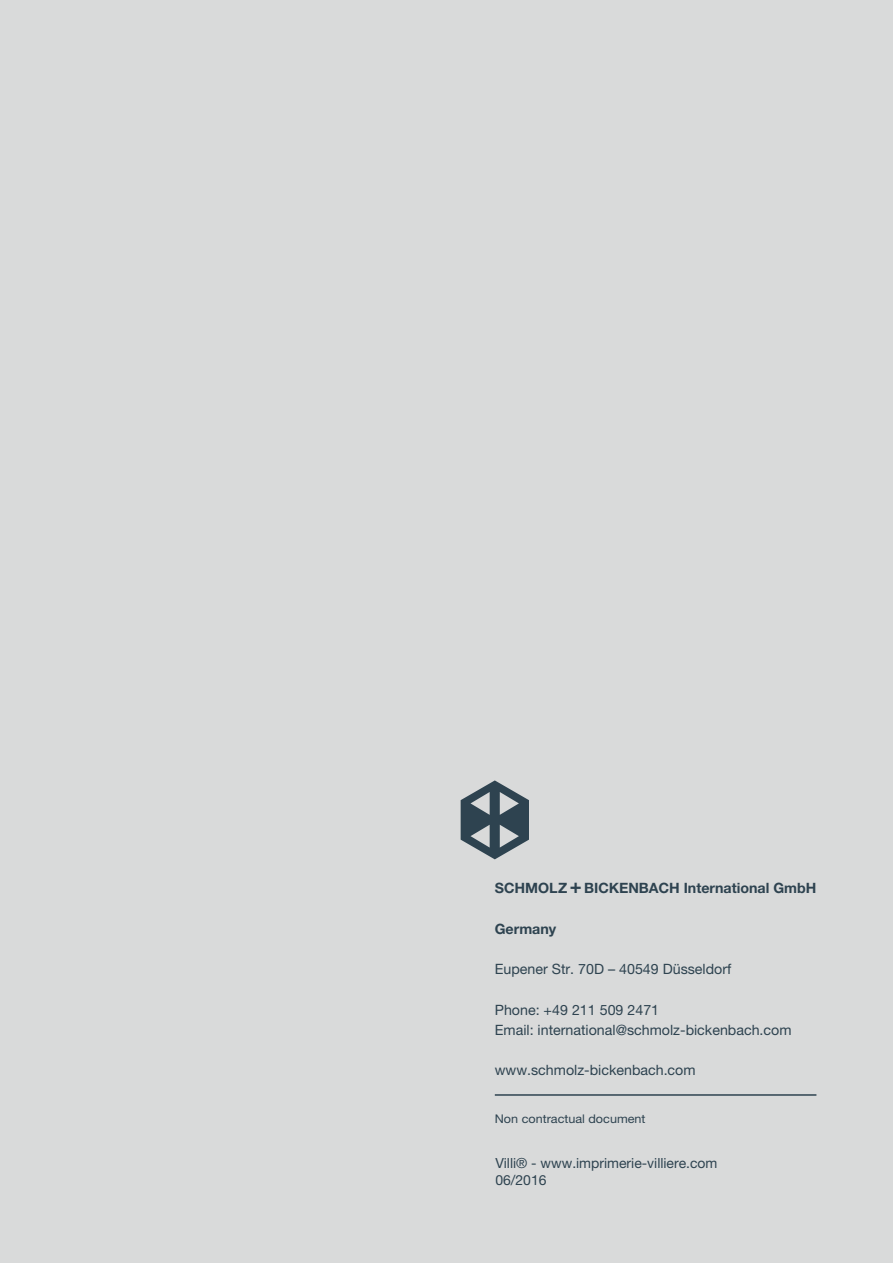
<style>
.page{position:relative;width:893px;height:1263px;background:#d9dada}
.page>*{position:absolute;margin:0;border:0;box-sizing:border-box;transform-origin:0 0}
.t1{font:14.25px/20.2px "Helvetica Neue LT Pro";color:#2e4350}
.t2{font:700 14.25px "Helvetica Neue LT Pro";color:#2e4350}
.t3{font:13.95px/16.8px "Helvetica Neue LT Pro";color:#2e4350}
.t4{font:12px "Helvetica Neue LT Pro";color:#2e4350;scale:1.05 1}
.s1{font-family:"Schmolz Bickenbach"}
</style>
<div class="page">
<hr style="left:495px;top:1094px;width:321px;height:2px;background:#2e4350">
<svg style="left:461px;top:780px;width:68px;height:79px"></svg>
<p class="t2" style="left:495px;top:879px;width:323px"><span class="s1">S+BI</span> International GmbH</p>
<p class="t2" style="left:495px;top:920px;width:63px">Germany</p>
<p class="t1" style="left:495px;top:959px;width:238px">Eupener Str. 70D – 40549 Düsseldorf</p>
<p class="t1" style="left:495px;top:999px;width:298px">Phone: +49 211 509 2471<br>Email: international@schmolz-bickenbach.com</p>
<p class="t1" style="left:495px;top:1060px;width:202px">www.schmolz-bickenbach.com</p>
<p class="t4" style="left:495px;top:1111px;width:145px">Non contractual document</p>
<p class="t3" style="left:495px;top:1154px;width:224px">Villi® - www.imprimerie-villiere.com<br>06/2016</p>
</div>
